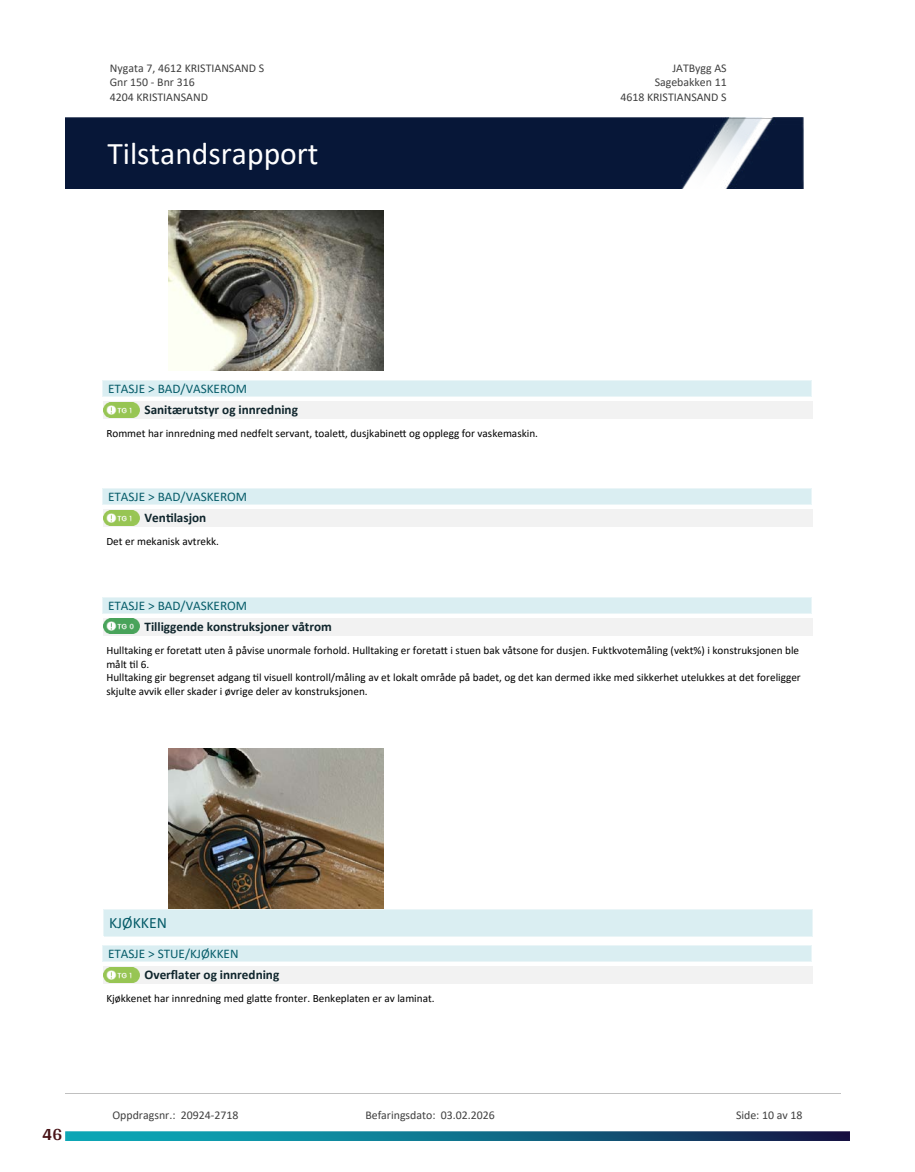
<style>
.page{position:relative;width:915px;height:1172px;background:#fff}
.page>*{position:absolute;margin:0;border:0;box-sizing:border-box;transform-origin:0 0}
.t1{font:31.65px "Calibri";color:#fff}
.t2{font:700 18px "Arya";color:#481317}
.t3{font:15.75px "Calibri";color:#065c69}
.t4{font:700 13.2px "Calibri";color:#0f252c}
.t5{font:13.2px "Calibri";color:#065c69}
.t6{font:11.85px/14.5px "Calibri";color:#404040}
.t7{font:11.25px/13.6px "Calibri";color:#000}
</style>
<div class="page">
<img style="left:169px;top:211px;width:214px;height:160px">
<div style="left:104px;top:401px;width:708px;height:17px;background:#f2f2f2"></div>
<svg style="left:107px;top:417px;width:29px;height:1px"></svg>
<img style="left:104px;top:402px;width:35px;height:15px">
<div style="left:103px;top:380px;width:708px;height:16px;background:#daeef2"></div>
<hr style="left:103px;top:380px;width:708px;height:1px;background:#eaf5f7">
<hr style="left:103px;top:396px;width:708px;height:1px;background:#eaf5f7">
<div style="left:104px;top:510px;width:708px;height:17px;background:#f2f2f2"></div>
<svg style="left:107px;top:510px;width:29px;height:1px"></svg>
<img style="left:104px;top:511px;width:35px;height:15px">
<div style="left:103px;top:489px;width:708px;height:16px;background:#daeef2"></div>
<hr style="left:103px;top:488px;width:708px;height:1px;background:#eaf5f7">
<hr style="left:103px;top:505px;width:708px;height:1px;background:#eaf5f7">
<div style="left:104px;top:618px;width:708px;height:17px;background:#f2f2f2"></div>
<svg style="left:107px;top:618px;width:29px;height:16px"></svg>
<img style="left:104px;top:619px;width:35px;height:14px">
<div style="left:103px;top:597px;width:708px;height:16px;background:#daeef2"></div>
<hr style="left:103px;top:597px;width:708px;height:1px;background:#eaf5f7">
<hr style="left:103px;top:613px;width:708px;height:1px;background:#eaf5f7">
<img style="left:169px;top:748px;width:214px;height:160px">
<div style="left:104px;top:910px;width:708px;height:26px;background:#daeef2"></div>
<hr style="left:104px;top:909px;width:708px;height:1px;background:#eaf5f7">
<hr style="left:104px;top:936px;width:708px;height:1px;background:#eaf5f7">
<div style="left:104px;top:966px;width:708px;height:18px;background:#f2f2f2"></div>
<svg style="left:107px;top:982px;width:29px;height:1px"></svg>
<img style="left:104px;top:967px;width:35px;height:15px">
<div style="left:103px;top:946px;width:708px;height:16px;background:#daeef2"></div>
<hr style="left:103px;top:945px;width:708px;height:1px;background:#eaf5f7">
<hr style="left:103px;top:962px;width:708px;height:1px;background:#eaf5f7">
<div style="left:65px;top:118px;width:738px;height:71px;background:#071738"></div>
<hr style="left:65px;top:1093px;width:775px;height:1px;background:#c0c0c0">
<img style="left:65px;top:1131px;width:784px;height:9px">
<p class="t6" style="left:110px;top:60px;width:156px">Nygata 7, 4612 KRISTIANSAND S<br>Gnr 150 - Bnr 316<br>4204 KRISTIANSAND</p>
<p class="t6" style="left:672px;top:60px;width:56px">JATBygg AS</p>
<p class="t6" style="left:654px;top:75px;width:74px">Sagebakken 11</p>
<p class="t6" style="left:620px;top:89px;width:108px">4618 KRISTIANSAND S</p>
<h1 class="t1" style="left:107px;top:131px;width:213px">Tilstandsrapport</h1>
<p class="t5" style="left:108px;top:379px;width:141px">ETASJE &gt; BAD/VASKEROM</p>
<p class="t4" style="left:144px;top:400px;width:155px">Sanitærutstyr og innredning</p>
<p class="t7" style="left:106px;top:426px;width:433px">Rommet har innredning med nedfelt servant, toale琀琀, dusjkabine琀琀 og opplegg for vaskemaskin.</p>
<p class="t5" style="left:108px;top:488px;width:141px">ETASJE &gt; BAD/VASKEROM</p>
<p class="t4" style="left:144px;top:508px;width:63px">Ven琀椀lasjon</p>
<p class="t7" style="left:106px;top:535px;width:114px">Det er mekanisk avtrekk.</p>
<p class="t5" style="left:108px;top:596px;width:141px">ETASJE &gt; BAD/VASKEROM</p>
<p class="t4" style="left:144px;top:617px;width:189px">Tilliggende konstruksjoner våtrom</p>
<p class="t7" style="left:106px;top:643px;width:695px">Hulltaking er foreta琀琀 uten å påvise unormale forhold. Hulltaking er foreta琀琀 i stuen bak våtsone for dusjen. Fuktkvotemåling (vekt%) i konstruksjonen ble målt 琀椀l 6.<br>Hulltaking gir begrenset adgang 琀椀l visuell kontroll/måling av et lokalt område på badet, og det kan dermed ikke med sikkerhet utelukkes at det foreligger skjulte avvik eller skader i øvrige deler av konstruksjonen.</p>
<h2 class="t2" style="left:43px;top:1123px;width:21px">46</h2>
<h3 class="t3" style="left:109px;top:912px;width:60px">KJØKKEN</h3>
<p class="t5" style="left:108px;top:945px;width:132px">ETASJE &gt; STUE/KJØKKEN</p>
<p class="t4" style="left:144px;top:965px;width:136px">Over昀氀ater og innredning</p>
<p class="t7" style="left:106px;top:991px;width:330px">Kjøkkenet har innredning med gla琀琀e fronter. Benkeplaten er av laminat.</p>
<p class="t6" style="left:112px;top:1107px;width:127px">Oppdragsnr.: 20924-2718</p>
<p class="t6" style="left:365px;top:1107px;width:131px">Befaringsdato: 03.02.2026</p>
<p class="t6" style="left:735px;top:1107px;width:68px">Side: 10 av 18</p>
</div>
